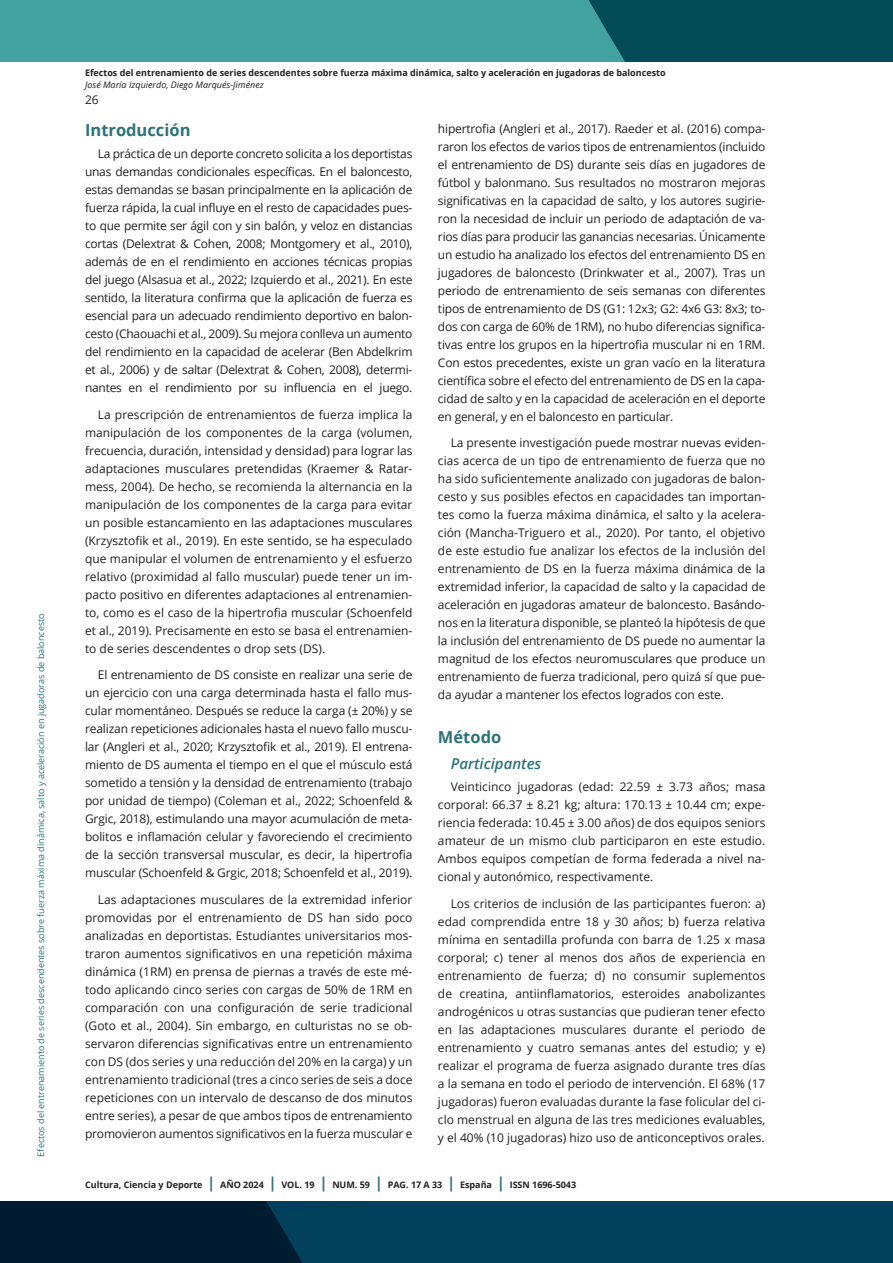
<style>
.page{position:relative;width:893px;height:1263px;background:#fff}
.page>*{position:absolute;margin:0;border:0;box-sizing:border-box;transform-origin:0 0}
.subtitulo_H3{font:700 16.5px "Open Sans";color:#2c727a}
.subtitulo_2_H3{font:italic 600 15px "Open Sans";color:#2c727a}
.Cuerpo_de_texto_P{font:12px/18px "Open Sans";letter-spacing:-.01em;color:#231f20;text-align:justify}
.t1{font:700 9px "Open Sans";color:#231f20}
.t2{font:9px "Open Sans";color:#2c727a}
.t3{font:italic 9px "Open Sans";color:#231f20}
.s1{font-size:15px;color:#2c727a}
</style>
<div class="page">
<svg style="left:0;top:1201px;width:893px;height:62px;background:#02344e"></svg>
<div style="left:0;top:0;width:893px;height:62px;background:#41a29f"></div>
<div style="left:589px;top:0;width:304px;height:62px;background:#024a56"></div>
<p class="t2" style="left:35px;top:1156px;width:545px;rotate:-90deg">Efectos del entrenamiento de series descendentes sobre fuerza máxima dinámica, salto y aceleración en jugadoras de baloncesto</p>
<p class="t1" style="left:85px;top:67px;width:582px">Efectos del entrenamiento de series descendentes sobre fuerza máxima dinámica, salto y aceleración en jugadoras de baloncesto</p>
<p class="t3" style="left:85px;top:79px;width:180px">José María Izquierdo, Diego Marqués-Jiménez</p>
<p class="Cuerpo_de_texto_P" style="left:85px;top:90px;width:15px">26</p>
<p class="subtitulo_H3" style="left:85px;top:118px;width:107px">Introducción</p>
<p class="Cuerpo_de_texto_P" style="left:85px;top:145px;width:329px;text-indent:13px">La práctica de un deporte concreto solicita a los deportistas unas demandas condicionales específicas. En el baloncesto, estas demandas se basan principalmente en la aplicación de fuerza rápida, la cual influye en el resto de capacidades pues&shy;to que permite ser ágil con y sin balón, y veloz en distancias cortas (Delextrat &amp; Cohen, 2008; Montgomery et al., 2010), además de en el rendimiento en acciones técnicas propias del juego (Alsasua et al., 2022; Izquierdo et al., 2021). En este sentido, la literatura confirma que la aplicación de fuerza es esencial para un adecuado rendimiento deportivo en balon&shy;cesto (Chaouachi et al., 2009). Su mejora conlleva un aumento del rendimiento en la capacidad de acelerar (Ben Abdelkrim et al., 2006) y de saltar (Delextrat &amp; Cohen, 2008), determi&shy;nantes en el rendimiento por su influencia en el juego.</p>
<p class="Cuerpo_de_texto_P" style="left:85px;top:405px;width:329px;text-indent:13px">La prescripción de entrenamientos de fuerza implica la manipulación de los componentes de la carga (volumen, frecuencia, duración, intensidad y densidad) para lograr las adaptaciones musculares pretendidas (Kraemer &amp; Ratar&shy;mess, 2004). De hecho, se recomienda la alternancia en la manipulación de los componentes de la carga para evitar un posible estancamiento en las adaptaciones musculares (Krzysztofik et al., 2019). En este sentido, se ha especulado que manipular el volumen de entrenamiento y el esfuerzo relativo (proximidad al fallo muscular) puede tener un im&shy;pacto positivo en diferentes adaptaciones al entrenamien&shy;to, como es el caso de la hipertrofia muscular (Schoenfeld et al., 2019). Precisamente en esto se basa el entrenamien&shy;to de series descendentes o drop sets (DS).</p>
<p class="Cuerpo_de_texto_P" style="left:85px;top:666px;width:329px;text-indent:13px">El entrenamiento de DS consiste en realizar una serie de un ejercicio con una carga determinada hasta el fallo mus&shy;cular momentáneo. Después se reduce la carga (± 20%) y se realizan repeticiones adicionales hasta el nuevo fallo muscu&shy;lar (Angleri et al., 2020; Krzysztofik et al., 2019). El entrena&shy;miento de DS aumenta el tiempo en el que el músculo está sometido a tensión y la densidad de entrenamiento (trabajo por unidad de tiempo) (Coleman et al., 2022; Schoenfeld &amp; Grgic, 2018), estimulando una mayor acumulación de meta&shy;bolitos e inflamación celular y favoreciendo el crecimiento de la sección transversal muscular, es decir, la hipertrofia muscular (Schoenfeld &amp; Grgic, 2018; Schoenfeld et al., 2019).</p>
<p class="Cuerpo_de_texto_P" style="left:85px;top:890px;width:329px;text-indent:13px">Las adaptaciones musculares de la extremidad inferior promovidas por el entrenamiento de DS han sido poco analizadas en deportistas. Estudiantes universitarios mos&shy;traron aumentos significativos en una repetición máxima dinámica (1RM) en prensa de piernas a través de este mé&shy;todo aplicando cinco series con cargas de 50% de 1RM en comparación con una configuración de serie tradicional (Goto et al., 2004). Sin embargo, en culturistas no se ob&shy;servaron diferencias significativas entre un entrenamiento con DS (dos series y una reducción del 20% en la carga) y un entrenamiento tradicional (tres a cinco series de seis a doce repeticiones con un intervalo de descanso de dos minutos entre series), a pesar de que ambos tipos de entrenamiento promovieron aumentos significativos en la fuerza muscular e</p>
<p class="Cuerpo_de_texto_P" style="left:438px;top:119px;width:329px">hipertrofia (Angleri et al., 2017). Raeder et al. (2016) compa&shy;raron los efectos de varios tipos de entrenamientos (incluido el entrenamiento de DS) durante seis días en jugadores de fútbol y balonmano. Sus resultados no mostraron mejoras significativas en la capacidad de salto, y los autores sugirie&shy;ron la necesidad de incluir un periodo de adaptación de va&shy;rios días para producir las ganancias necesarias. Únicamente un estudio ha analizado los efectos del entrenamiento DS en jugadores de baloncesto (Drinkwater et al., 2007). Tras un periodo de entrenamiento de seis semanas con diferentes tipos de entrenamiento de DS (G1: 12x3; G2: 4x6 G3: 8x3; to&shy;dos con carga de 60% de 1RM), no hubo diferencias significa&shy;tivas entre los grupos en la hipertrofia muscular ni en 1RM.<br>Con estos precedentes, existe un gran vacío en la literatura científica sobre el efecto del entrenamiento de DS en la capa&shy;cidad de salto y en la capacidad de aceleración en el deporte en general, y en el baloncesto en particular.</p>
<p class="Cuerpo_de_texto_P" style="left:438px;top:433px;width:329px;text-indent:13px">La presente investigación puede mostrar nuevas eviden&shy;cias acerca de un tipo de entrenamiento de fuerza que no ha sido suficientemente analizado con jugadoras de balon&shy;cesto y sus posibles efectos en capacidades tan importan&shy;tes como la fuerza máxima dinámica, el salto y la acelera&shy;ción (Mancha-Triguero et al., 2020). Por tanto, el objetivo de este estudio fue analizar los efectos de la inclusión del entrenamiento de DS en la fuerza máxima dinámica de la extremidad inferior, la capacidad de salto y la capacidad de aceleración en jugadoras amateur de baloncesto. Basándo&shy;nos en la literatura disponible, se planteó la hipótesis de que la inclusión del entrenamiento de DS puede no aumentar la magnitud de los efectos neuromusculares que produce un entrenamiento de fuerza tradicional, pero quizá sí que pue&shy;da ayudar a mantener los efectos logrados con este.</p>
<p class="subtitulo_H3" style="left:438px;top:725px;width:65px">Método</p>
<p class="subtitulo_2_H3" style="left:451px;top:753px;width:92px">Participantes</p>
<p class="Cuerpo_de_texto_P" style="left:438px;top:778px;width:329px;text-indent:13px">Veinticinco jugadoras (edad: 22.59 ± 3.73 años; masa corporal: 66.37 ± 8.21 kg; altura: 170.13 ± 10.44 cm; expe&shy;riencia federada: 10.45 ± 3.00 años) de dos equipos seniors amateur de un mismo club participaron en este estudio.<br>Ambos equipos competían de forma federada a nivel na&shy;cional y autonómico, respectivamente.</p>
<p class="Cuerpo_de_texto_P" style="left:438px;top:894px;width:329px;text-indent:13px">Los criterios de inclusión de las participantes fueron: a) edad comprendida entre 18 y 30 años; b) fuerza relativa mínima en sentadilla profunda con barra de 1.25 x masa corporal; c) tener al menos dos años de experiencia en entrenamiento de fuerza; d) no consumir suplementos de creatina, antiinflamatorios, esteroides anabolizantes androgénicos u otras sustancias que pudieran tener efecto en las adaptaciones musculares durante el periodo de entrenamiento y cuatro semanas antes del estudio; y e) realizar el programa de fuerza asignado durante tres días a la semana en todo el periodo de intervención. El 68% (17 jugadoras) fueron evaluadas durante la fase folicular del ci&shy;clo menstrual en alguna de las tres mediciones evaluables, y el 40% (10 jugadoras) hizo uso de anticonceptivos orales.</p>
<p class="t1" style="left:85px;top:1179px;width:493px">Cultura, Ciencia y Deporte <span class="s1">|</span> AÑO 2024 <span class="s1">|</span> VOL. 19 <span class="s1">|</span> NUM. 59 <span class="s1">|</span> PAG. 17 A 33 <span class="s1">|</span> España <span class="s1">|</span> ISSN 1696-5043</p>
</div>
